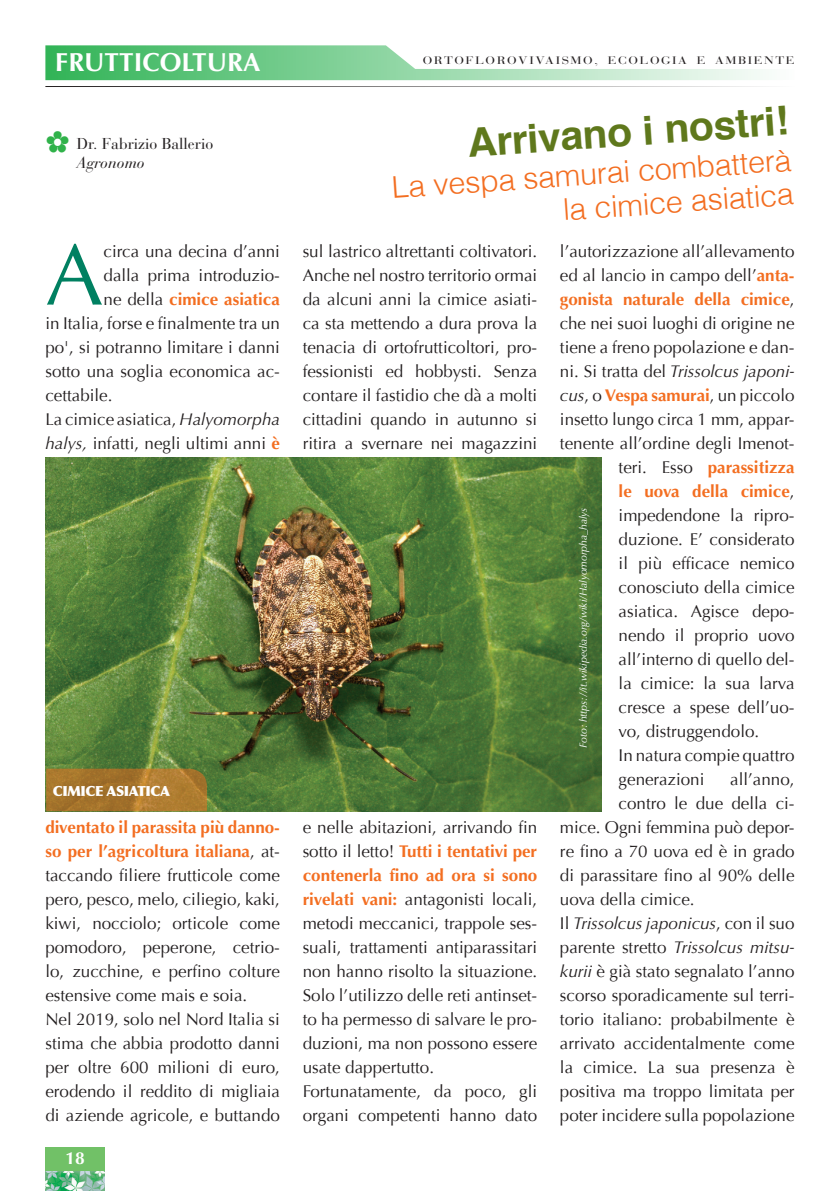
<style>
.page{position:relative;width:840px;height:1191px;background:#fff}
.page>*{position:absolute;margin:0;border:0;box-sizing:border-box;transform-origin:0 0}
.t1{font:87px "Optima";color:#008061}
.t2{font:700 40px "Helvetica";color:#5f781c}
.t3{font:300 30px "Helvetica";color:#f36e21}
.t4{font:700 26.2px "Optima";color:#fff}
.t5{font:700 17.4px "Optima";color:#fff}
.t6{font:17px/24px "Optima";color:#231f20;text-align:justify}
.t7{font:700 17px "Optima";color:#f36e21}
.t8{font:italic 17px "Optima";color:#231f20}
.t9{font:15.6px "Bauer Bodoni";color:#231f20}
.t10{font:italic 15.6px "Bauer Bodoni";color:#231f20}
.t11{font:900 14px "Optima";letter-spacing:-.03em;color:#fff}
.t12{font:10.8px "Bauer Bodoni";letter-spacing:.12em;color:#231f20;scale:1.22 1}
.t13{font:italic 10.4px "Optima";letter-spacing:-.01em;color:#fff}
.s1{color:#30b24a}
.s2{font-weight:400;color:#231f20}
.s3{font-style:italic}
.s4{font-weight:700;color:#f36e21}
.s5{font-style:normal}
</style>
<div class="page">
<svg style="left:45px;top:45px;width:718px;height:35px"></svg>
<hr style="left:45px;top:86px;width:749px;height:1px;background:#231f20">
<div style="left:45px;top:1147px;width:60px;height:44px;background:#71c167"></div>
<img style="left:45px;top:1171px;width:60px;height:20px">
<img style="left:45px;top:458px;width:556px;height:353px">
<svg style="left:46px;top:768px;width:161px;height:43px;background:#a7772e"></svg>
<p class="t4" style="left:55px;top:47px;width:206px">FRUTTICOLTURA</p>
<p class="t9" style="left:45px;top:134px;width:169px"><span class="s1">✿</span> Dr. Fabrizio Ballerio</p>
<p class="t10" style="left:77px;top:153px;width:69px">Agronomo</p>
<p class="t1" style="left:45px;top:224px;width:60px">A</p>
<p class="t6" style="left:103px;top:239px;width:178px">circa una decina d’anni</p>
<p class="t6" style="left:103px;top:263px;width:178px">dalla prima introduzio-</p>
<p class="t7" style="left:103px;top:289px;width:178px"><span class="s2">ne della</span> cimice asiatica</p>
<p class="t6" style="left:45px;top:311px;width:236px">in Italia, forse e finalmente tra un</p>
<p class="t6" style="left:45px;top:335px;width:236px">po', si potranno limitare i danni</p>
<p class="t6" style="left:45px;top:359px;width:236px">sotto una soglia economica ac-</p>
<p class="t6" style="left:45px;top:383px;width:69px">cettabile.</p>
<p class="t6" style="left:45px;top:407px;width:236px">La cimice asiatica, <span class="s3">Halyomorpha halys,</span> infatti, negli ultimi anni <span class="s4">è</span></p>
<p class="t11" style="left:53px;top:782px;width:119px">CIMICE ASIATICA</p>
<p class="t6" style="left:45px;top:815px;width:236px"><span class="s4">diventato il parassita più danno&shy;so per l’agricoltura italiana</span>, at&shy;taccando filiere frutticole come pero, pesco, melo, ciliegio, kaki, kiwi, nocciolo; orticole come pomodoro, peperone, cetrio&shy;lo, zucchine, e perfino colture estensive come mais e soia.</p>
<p class="t6" style="left:45px;top:1007px;width:236px">Nel 2019, solo nel Nord Italia si stima che abbia prodotto danni per oltre 600 milioni di euro, erodendo il reddito di migliaia di aziende agricole, e buttando</p>
<p class="t5" style="left:65px;top:1147px;width:21px">18</p>
<p class="t12" style="left:422px;top:53px;width:306px">ORTOFLOROVIVAISMO, ECOLOGIA E AMBIENTE</p>
<p class="t2" style="left:465px;top:111px;width:323px;rotate:-4deg">Arrivano i nostri!</p>
<p class="t3" style="left:390px;top:162px;width:402px;rotate:-4deg">La vespa samurai combatterà</p>
<p class="t3" style="left:561px;top:184px;width:233px;rotate:-4deg">la cimice asiatica</p>
<p class="t6" style="left:302px;top:239px;width:236px">sul lastrico altrettanti coltivatori.</p>
<p class="t6" style="left:302px;top:263px;width:236px">Anche nel nostro territorio ormai da alcuni anni la cimice asiati&shy;ca sta mettendo a dura prova la tenacia di ortofrutticoltori, pro&shy;fessionisti ed hobbysti. Senza contare il fastidio che dà a molti cittadini quando in autunno si ritira a svernare nei magazzini</p>
<p class="t6" style="left:302px;top:815px;width:236px">e nelle abitazioni, arrivando fin sotto il letto! <span class="s4">Tutti i tentativi per contenerla fino ad ora si sono rivelati vani:</span> antagonisti locali, metodi meccanici, trappole ses&shy;suali, trattamenti antiparassitari non hanno risolto la situazione.<br>Solo l’utilizzo delle reti antinset&shy;to ha permesso di salvare le pro&shy;duzioni, ma non possono essere usate dappertutto.</p>
<p class="t6" style="left:302px;top:1079px;width:236px">Fortunatamente, da poco, gli organi competenti hanno dato</p>
<p class="t6" style="left:559px;top:239px;width:236px">l’autorizzazione all’allevamento</p>
<p class="t6" style="left:559px;top:263px;width:236px">ed al lancio in campo dell’<span class="s4">anta-</span></p>
<p class="t7" style="left:559px;top:289px;width:236px">gonista naturale della cimice<span class="s2">,</span></p>
<p class="t6" style="left:559px;top:311px;width:236px">che nei suoi luoghi di origine ne</p>
<p class="t6" style="left:559px;top:335px;width:236px">tiene a freno popolazione e dan-</p>
<p class="t8" style="left:559px;top:361px;width:236px"><span class="s5">ni. Si tratta del</span> Trissolcus japoni-</p>
<p class="t6" style="left:559px;top:383px;width:236px"><span class="s3">cus</span>, o <span class="s4">Vespa samurai</span>, un piccolo</p>
<p class="t6" style="left:559px;top:407px;width:236px">insetto lungo circa 1 mm, appar-</p>
<p class="t6" style="left:559px;top:431px;width:236px">tenente all’ordine degli Imenot-</p>
<p class="t7" style="left:618px;top:457px;width:177px"><span class="s2">teri. Esso</span> parassitizza</p>
<p class="t7" style="left:618px;top:481px;width:177px">le uova della cimice<span class="s2">,</span></p>
<p class="t6" style="left:618px;top:503px;width:177px">impedendone la ripro-</p>
<p class="t6" style="left:618px;top:527px;width:177px">duzione. E’ considerato</p>
<p class="t6" style="left:618px;top:551px;width:177px">il più efficace nemico</p>
<p class="t6" style="left:618px;top:575px;width:177px">conosciuto della cimice</p>
<p class="t6" style="left:618px;top:599px;width:177px">asiatica. Agisce depo-</p>
<p class="t6" style="left:618px;top:623px;width:177px">nendo il proprio uovo</p>
<p class="t6" style="left:618px;top:647px;width:177px">all’interno di quello del-</p>
<p class="t6" style="left:618px;top:671px;width:177px">la cimice: la sua larva</p>
<p class="t6" style="left:618px;top:695px;width:177px">cresce a spese dell’uo-</p>
<p class="t6" style="left:618px;top:719px;width:142px">vo, distruggendolo.</p>
<p class="t6" style="left:618px;top:743px;width:177px">In natura compie quattro generazioni</p>
<p class="t13" style="left:577px;top:747px;width:241px;rotate:-90deg">Foto: https://it.wikipedia.org/wiki/Halyomorpha_halys</p>
<p class="t6" style="left:729px;top:767px;width:66px">all’anno,</p>
<p class="t6" style="left:618px;top:791px;width:177px">contro le due della ci-</p>
<p class="t6" style="left:559px;top:815px;width:236px">mice. Ogni femmina può depor-</p>
<p class="t6" style="left:559px;top:839px;width:236px">re fino a 70 uova ed è in grado</p>
<p class="t6" style="left:559px;top:863px;width:236px">di parassitare fino al 90% delle</p>
<p class="t6" style="left:559px;top:887px;width:136px">uova della cimice.</p>
<p class="t6" style="left:559px;top:911px;width:236px">Il <span class="s3">Trissolcus japonicus</span>, con il suo parente stretto <span class="s3">Trissolcus mitsu&shy;kurii</span> è già stato segnalato l’anno scorso sporadicamente sul terri&shy;torio italiano: probabilmente è arrivato accidentalmente come la cimice. La sua presenza è positiva ma troppo limitata per poter incidere sulla popolazione</p>
</div>
